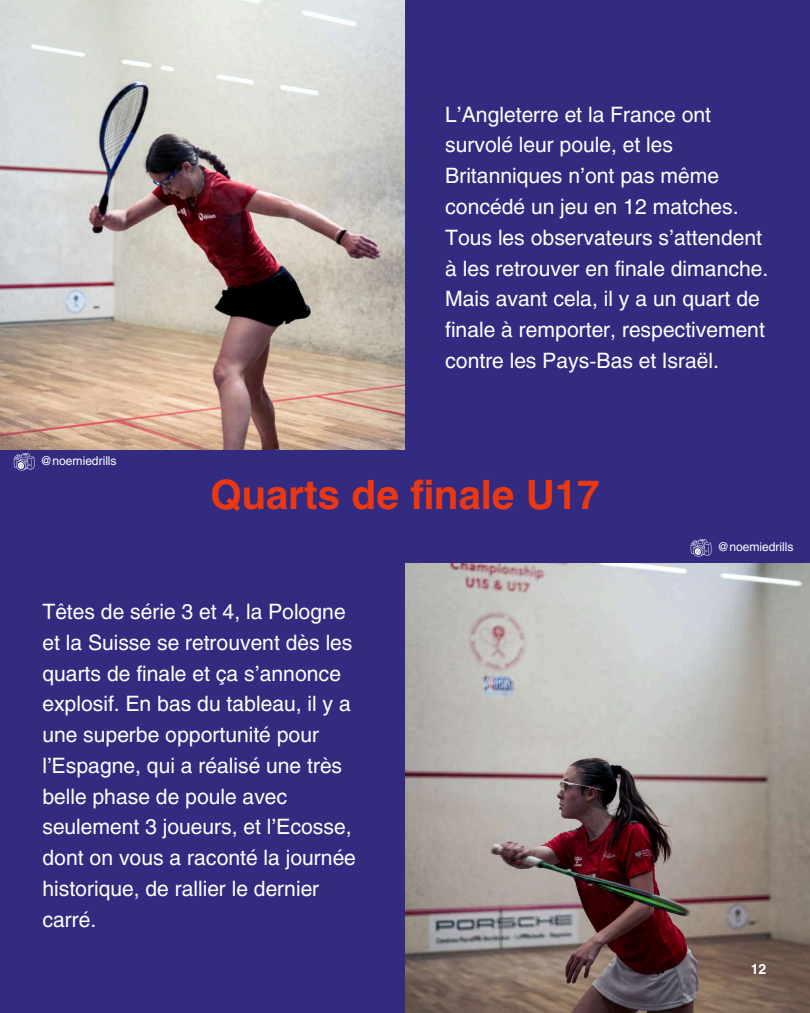
<style>
.page{position:relative;width:810px;height:1013px;background:#fff}
.page>*{position:absolute;margin:0;border:0;box-sizing:border-box;transform-origin:0 0}
.t1{font:700 40px "Helios";color:#ea3912}
.t2{font:21px/30.8px "Helios";color:#fff}
.t3{font:700 14px "Helios";color:#fff}
.t4{font:12px "Helios";color:#fff}
</style>
<div class="page">
<div style="left:0;top:0;width:810px;height:1012px;background:#322b80"></div>
<img style="left:405px;top:563px;width:405px;height:449px">
<img style="left:0;top:0;width:405px;height:449px">
<svg style="left:691px;top:539px;width:20px;height:17px"></svg>
<svg style="left:14px;top:453px;width:21px;height:17px"></svg>
<p class="t4" style="left:40px;top:452px;width:78px">@noemiedrills</p>
<p class="t2" style="left:445px;top:98px;width:325px">L’Angleterre et la France ont survolé leur poule, et les<br>Britanniques n’ont pas même concédé un jeu en 12 matches.<br>Tous les observateurs s’attendent à les retrouver en finale dimanche.<br>Mais avant cela, il y a un quart de finale à remporter, respectivement contre les Pays-Bas et Israël.</p>
<h1 class="t1" style="left:210px;top:469px;width:391px">Quarts de finale U17</h1>
<p class="t4" style="left:717px;top:538px;width:78px">@noemiedrills</p>
<p class="t2" style="left:42px;top:595px;width:315px">Têtes de série 3 et 4, la Pologne et la Suisse se retrouvent dès les quarts de finale et ça s’annonce explosif. En bas du tableau, il y a une superbe opportunité pour l’Espagne, qui a réalisé une très belle phase de poule avec seulement 3 joueurs, et l’Ecosse, dont on vous a raconté la journée historique, de rallier le dernier carré.</p>
<p class="t3" style="left:751px;top:960px;width:17px">12</p>
</div>
